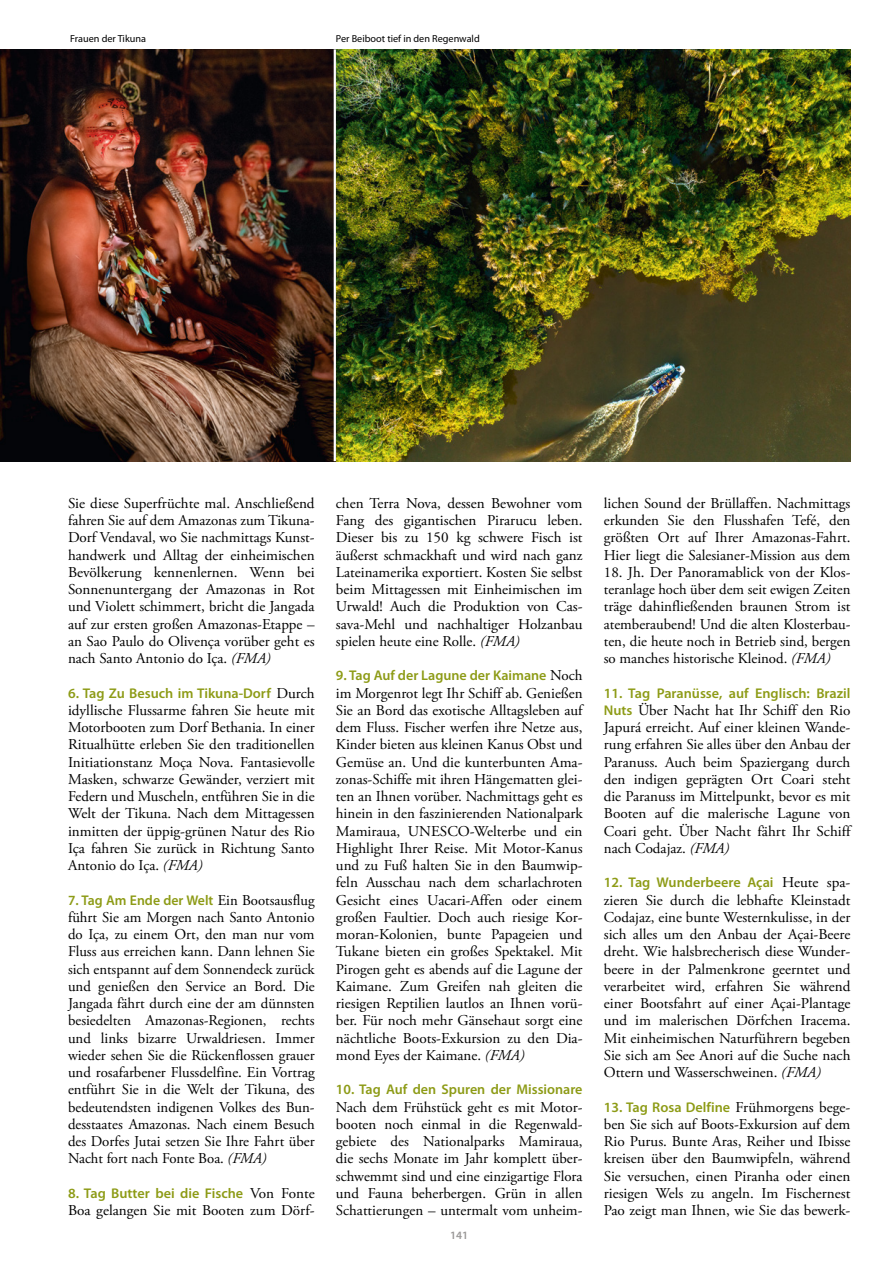
<style>
.page{position:relative;width:893px;height:1263px;background:#fff}
.page>*{position:absolute;margin:0;border:0;box-sizing:border-box;transform-origin:0 0}
.t1{font:15px/17.2px "Adobe Garamond Pro";color:#000;text-align:justify}
.t2{font:600 14.1px "Myriad Pro";color:#8d9b16}
.t3{font:600 11.25px "Myriad Pro";color:#9a9897}
.t4{font:10.2px "Myriad Pro";color:#000}
.s1{font-style:italic}
.s2{font-family:"Adobe Garamond Pro";font-weight:400;font-size:15px;color:#000}
.s3{font-family:"Myriad Pro";font-weight:600;font-size:14.1px;color:#8d9b16}
</style>
<div class="page">
<img style="left:0;top:49px;width:850px;height:412px">
<hr style="left:334px;top:49px;width:2px;height:412px;background:#fff">
<p class="t4" style="left:70px;top:33px;width:77px">Frauen der Tikuna</p>
<p class="t4" style="left:336px;top:33px;width:145px">Per Beiboot tief in den Regenwald</p>
<p class="t1" style="left:68px;top:495px;width:248px">Sie diese Superfrüchte mal. Anschließend fahren Sie auf dem Amazonas zum Tikuna-Dorf Vendaval, wo Sie nachmittags Kunst&shy;handwerk und Alltag der einheimischen Bevölkerung kennenlernen. Wenn bei Sonnenuntergang der Amazonas in Rot und Violett schimmert, bricht die Jangada auf zur ersten großen Amazonas-Etappe – an Sao Paulo do Olivença vorüber geht es nach Santo Antonio do Iça. <span class="s1">(FMA)</span></p>
<p class="t2" style="left:68px;top:685px;width:248px">6. Tag Zu Besuch im Tikuna-Dorf <span class="s2">Durch</span></p>
<p class="t1" style="left:68px;top:702px;width:248px">idyllische Flussarme fahren Sie heute mit Motorbooten zum Dorf Bethania. In einer Ritualhütte erleben Sie den traditionellen Initiationstanz Moça Nova. Fantasievolle Masken, schwarze Gewänder, verziert mit Federn und Muscheln, entführen Sie in die Welt der Tikuna. Nach dem Mittagessen inmitten der üppig-grünen Natur des Rio Iça fahren Sie zurück in Richtung Santo Antonio do Iça. <span class="s1">(FMA)</span></p>
<p class="t2" style="left:68px;top:892px;width:248px">7. Tag Am Ende der Welt <span class="s2">Ein Bootsausflug</span></p>
<p class="t1" style="left:68px;top:909px;width:248px">führt Sie am Morgen nach Santo Antonio do Iça, zu einem Ort, den man nur vom Fluss aus erreichen kann. Dann lehnen Sie sich entspannt auf dem Sonnendeck zurück und genießen den Service an Bord. Die Jangada fährt durch eine der am dünnsten besiedelten Amazonas-Regionen, rechts und links bizarre Urwaldriesen. Immer wieder sehen Sie die Rückenflossen grauer und rosafarbener Flussdelfine. Ein Vortrag entführt Sie in die Welt der Tikuna, des bedeutendsten indigenen Volkes des Bun&shy;desstaates Amazonas. Nach einem Besuch des Dorfes Jutai setzen Sie Ihre Fahrt über Nacht fort nach Fonte Boa. <span class="s1">(FMA)</span></p>
<p class="t2" style="left:68px;top:1185px;width:248px">8. Tag Butter bei die Fische <span class="s2">Von Fonte</span></p>
<p class="t1" style="left:68px;top:1202px;width:248px">Boa gelangen Sie mit Booten zum Dörf-</p>
<p class="t1" style="left:336px;top:495px;width:248px">chen Terra Nova, dessen Bewohner vom Fang des gigantischen Pirarucu leben.<br>Dieser bis zu 150 kg schwere Fisch ist äußerst schmackhaft und wird nach ganz Lateinamerika exportiert. Kosten Sie selbst beim Mittagessen mit Einheimischen im Urwald! Auch die Produktion von Cas&shy;sava-Mehl und nachhaltiger Holzanbau spielen heute eine Rolle. <span class="s1">(FMA)</span></p>
<p class="t2" style="left:336px;top:668px;width:248px">9. Tag Auf der Lagune der Kaimane <span class="s2">Noch</span></p>
<p class="t1" style="left:336px;top:685px;width:248px">im Morgenrot legt Ihr Schiff ab. Genießen Sie an Bord das exotische Alltagsleben auf dem Fluss. Fischer werfen ihre Netze aus, Kinder bieten aus kleinen Kanus Obst und Gemüse an. Und die kunterbunten Ama&shy;zonas-Schiffe mit ihren Hängematten glei&shy;ten an Ihnen vorüber. Nachmittags geht es hinein in den faszinierenden Nationalpark Mamiraua, UNESCO-Welterbe und ein Highlight Ihrer Reise. Mit Motor-Kanus und zu Fuß halten Sie in den Baumwip&shy;feln Ausschau nach dem scharlachroten Gesicht eines Uacari-Affen oder einem großen Faultier. Doch auch riesige Kor&shy;moran-Kolonien, bunte Papageien und Tukane bieten ein großes Spektakel. Mit Pirogen geht es abends auf die Lagune der Kaimane. Zum Greifen nah gleiten die riesigen Reptilien lautlos an Ihnen vorü&shy;ber. Für noch mehr Gänsehaut sorgt eine nächtliche Boots-Exkursion zu den Dia&shy;mond Eyes der Kaimane. <span class="s1">(FMA)</span></p>
<p class="t2" style="left:336px;top:1082px;width:248px">10. Tag Auf den Spuren der Missionare</p>
<p class="t1" style="left:336px;top:1099px;width:248px">Nach dem Frühstück geht es mit Motor&shy;booten noch einmal in die Regenwald&shy;gebiete des Nationalparks Mamiraua, die sechs Monate im Jahr komplett über&shy;schwemmt sind und eine einzigartige Flora und Fauna beherbergen. Grün in allen Schattierungen – untermalt vom unheim-</p>
<p class="t3" style="left:450px;top:1229px;width:20px">141</p>
<p class="t1" style="left:604px;top:495px;width:248px">lichen Sound der Brüllaffen. Nachmittags erkunden Sie den Flusshafen Tefé, den größten Ort auf Ihrer Amazonas-Fahrt.<br>Hier liegt die Salesianer-Mission aus dem</p>
<p class="t1" style="left:604px;top:564px;width:248px">18. Jh. Der Panoramablick von der Klos&shy;teranlage hoch über dem seit ewigen Zeiten träge dahinfließenden braunen Strom ist atemberaubend! Und die alten Klosterbau&shy;ten, die heute noch in Betrieb sind, bergen so manches historische Kleinod. <span class="s1">(FMA)</span></p>
<p class="t2" style="left:604px;top:685px;width:248px">11. Tag Paranüsse, auf Englisch: Brazil</p>
<p class="t1" style="left:604px;top:702px;width:248px"><span class="s3">Nuts</span> Über Nacht hat Ihr Schiff den Rio Japurá erreicht. Auf einer kleinen Wande&shy;rung erfahren Sie alles über den Anbau der Paranuss. Auch beim Spaziergang durch den indigen geprägten Ort Coari steht die Paranuss im Mittelpunkt, bevor es mit Booten auf die malerische Lagune von Coari geht. Über Nacht fährt Ihr Schiff nach Codajaz. <span class="s1">(FMA)</span></p>
<p class="t2" style="left:604px;top:875px;width:248px">12. Tag Wunderbeere Açai <span class="s2">Heute spa-</span></p>
<p class="t1" style="left:604px;top:892px;width:248px">zieren Sie durch die lebhafte Kleinstadt Codajaz, eine bunte Westernkulisse, in der sich alles um den Anbau der Açai-Beere dreht. Wie halsbrecherisch diese Wunder&shy;beere in der Palmenkrone geerntet und verarbeitet wird, erfahren Sie während einer Bootsfahrt auf einer Açai-Plantage und im malerischen Dörfchen Iracema.<br>Mit einheimischen Naturführern begeben Sie sich am See Anori auf die Suche nach Ottern und Wasserschweinen. <span class="s1">(FMA)</span></p>
<p class="t2" style="left:604px;top:1099px;width:248px">13. Tag Rosa Delfine <span class="s2">Frühmorgens bege-</span></p>
<p class="t1" style="left:604px;top:1116px;width:248px">ben Sie sich auf Boots-Exkursion auf dem Rio Purus. Bunte Aras, Reiher und Ibisse kreisen über den Baumwipfeln, während Sie versuchen, einen Piranha oder einen riesigen Wels zu angeln. Im Fischernest Pao zeigt man Ihnen, wie Sie das bewerk-</p>
</div>
